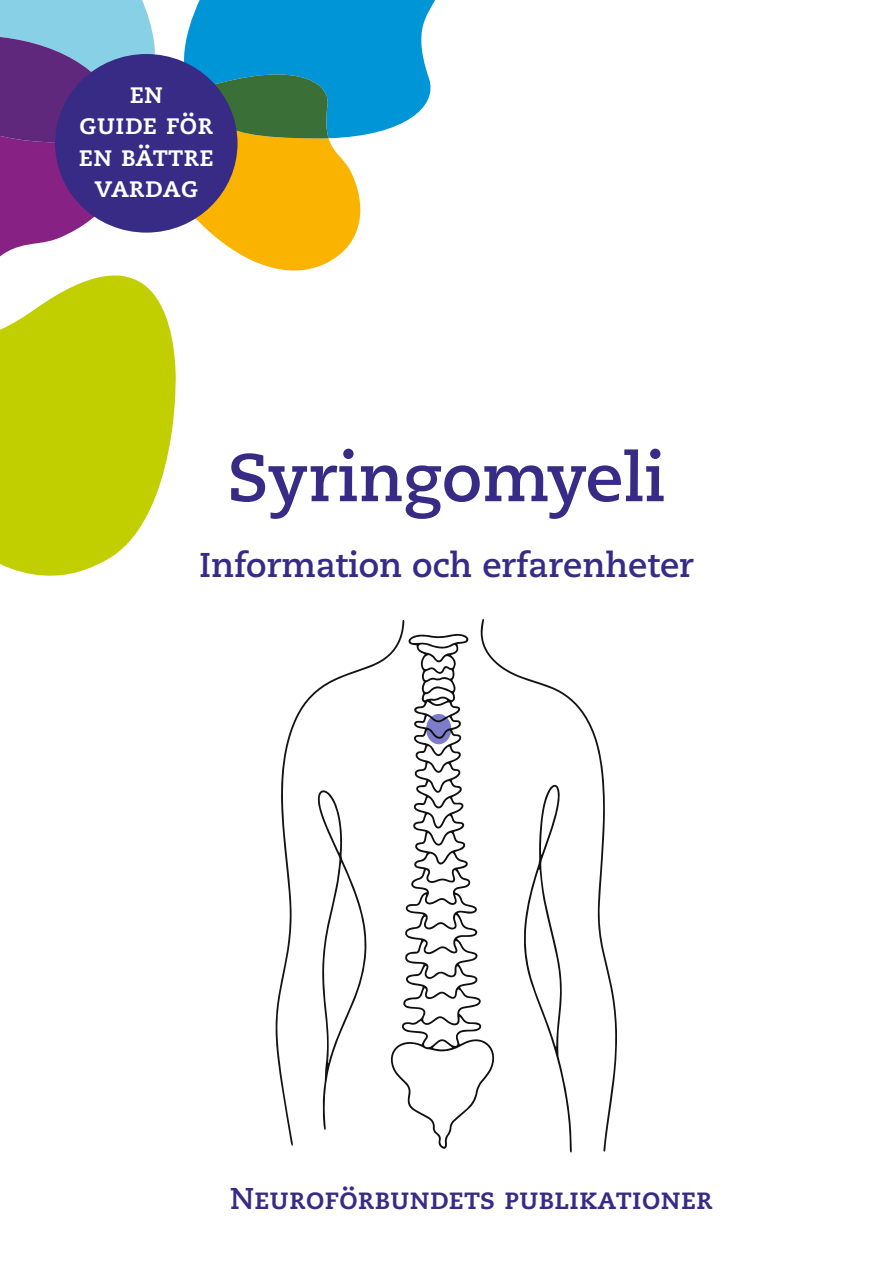
<style>
.page{position:relative;width:893px;height:1263px;background:#fff}
.page>*{position:absolute;margin:0;border:0;box-sizing:border-box;transform-origin:0 0}
.Kansi_Otsikko1{font:700 67.35px "Caecilia LT Std";color:#372b86}
.Kansi_Otsikko2{font:700 34.35px "Caecilia LT Std";color:#372b86}
.t1{font:700 30px "Caecilia LT Std";color:#372b86}
.t2{font:700 28.5px/31.5px "Caecilia LT Std";color:#fff;text-align:center}
</style>
<div class="page">
<svg style="left:0;top:0;width:435px;height:271px"></svg>
<svg style="left:0;top:269px;width:177px;height:307px;fill:#c1ce00"></svg>
<div style="left:55px;top:54px;width:183px;height:179px;background:#372b86;border-radius:50%"></div>
<svg style="left:404px;top:634px;width:75px;height:515px"></svg>
<svg style="left:479px;top:619px;width:138px;height:533px"></svg>
<svg style="left:275px;top:620px;width:129px;height:526px"></svg>
<svg style="left:318px;top:790px;width:49px;height:340px"></svg>
<p class="t2" style="left:79px;top:78px;width:137px">en<br>guide för en bättre vardag</p>
<h1 class="Kansi_Otsikko1" style="left:228px;top:438px;width:439px">Syringomyeli</h1>
<h2 class="Kansi_Otsikko2" style="left:199px;top:544px;width:496px">Information och erfarenheter</h2>
<p class="t1" style="left:230px;top:1181px;width:484px">Neuroförbundets publikationer</p>
</div>
